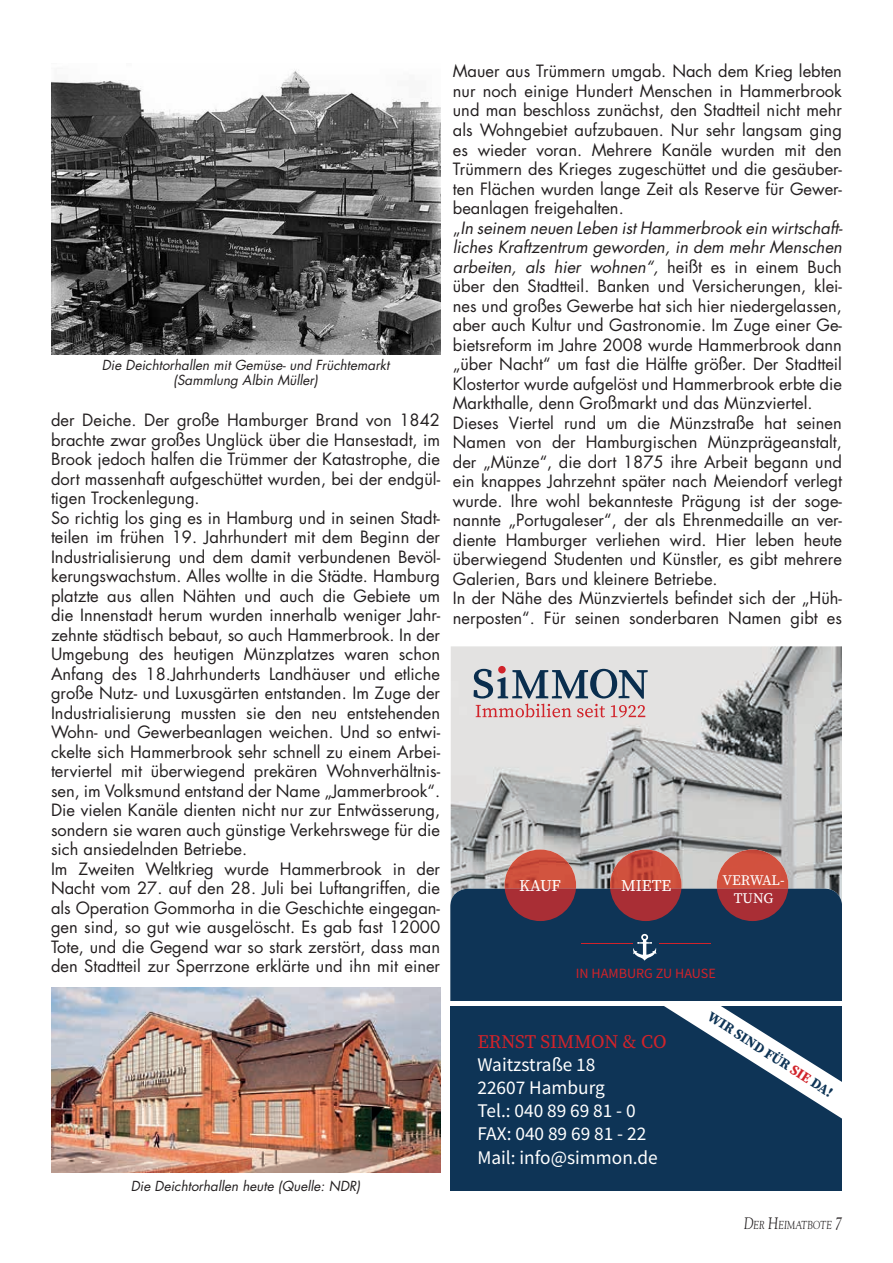
<style>
.page{position:relative;width:893px;height:1263px;background:#fff}
.page>*{position:absolute;margin:0;border:0;box-sizing:border-box;transform-origin:0 0}
.t1{font:19.35px/23.1px "Source Sans Pro";color:#fff}
.t2{font:19.2px "Source Serif Pro";letter-spacing:-.005em;color:#d1232a}
.t3{font:16.5px/19.5px "Futura Std";color:#231f20}
.t4{font:16.35px "Source Serif Pro";color:#fff}
.t5{font:14.55px/17.4px "Source Serif Pro";letter-spacing:-.01em;color:#fff;text-align:center}
.t6{font:14.1px "Source Sans Pro";color:#d1232a}
.t7{font:700 14.1px "Source Serif Pro";color:#0e3456}
.t8{font:italic 13.5px/15px "Futura Std";color:#231f20;text-align:center}
.t9{font:italic 11.55px "Goudy Std";color:#231f20;scale:.8 1}
.s1{font-style:italic}
.s2{color:#d1232a}
.s3{font-size:16.5px}
</style>
<div class="page">
<img style="left:451px;top:646px;width:391px;height:257px">
<div style="left:451px;top:1003px;width:391px;height:188px;background:#0e3456"></div>
<div style="left:451px;top:889px;width:391px;height:129px;background:#0e3456;border-radius:18px"></div>
<img style="left:504px;top:849px;width:72px;height:40px">
<svg style="left:505px;top:889px;width:71px;height:32px"></svg>
<img style="left:610px;top:849px;width:72px;height:40px">
<svg style="left:610px;top:889px;width:71px;height:32px"></svg>
<img style="left:717px;top:849px;width:71px;height:40px">
<svg style="left:717px;top:889px;width:71px;height:32px"></svg>
<svg style="left:633px;top:933px;width:23px;height:28px"></svg>
<hr style="left:659px;top:943px;width:51px;height:1px;background:#d1232a">
<hr style="left:581px;top:943px;width:51px;height:1px;background:#d1232a">
<svg style="left:498px;top:666px;width:8px;height:7px"></svg>
<svg style="left:474px;top:669px;width:174px;height:48px;background:#b0acb3"></svg>
<div style="left:451px;top:1001px;width:391px;height:5px;background:#fff"></div>
<svg style="left:664px;top:1006px;width:178px;height:113px"></svg>
<img style="left:51px;top:988px;width:389px;height:184px">
<img style="left:51px;top:70px;width:389px;height:284px">
<p class="t8" style="left:102px;top:358px;width:289px">Die Deichtorhallen mit Gemüse- und Früchtemarkt (Sammlung Albin Müller)</p>
<p class="t3" style="left:51px;top:410px;width:391px">der Deiche. Der große Hamburger Brand von 1842 brachte zwar großes Unglück über die Hansestadt, im Brook jedoch halfen die Trümmer der Katastrophe, die dort massenhaft aufgeschüttet wurden, bei der endgül&shy;tigen Trockenlegung.<br>So richtig los ging es in Hamburg und in seinen Stadt&shy;teilen im frühen 19. Jahrhundert mit dem Beginn der Industrialisierung und dem damit verbundenen Bevöl&shy;kerungswachstum. Alles wollte in die Städte. Hamburg platzte aus allen Nähten und auch die Gebiete um die Innenstadt herum wurden innerhalb weniger Jahr&shy;zehnte städtisch bebaut, so auch Hammerbrook. In der Umgebung des heutigen Münzplatzes waren schon Anfang des 18.Jahrhunderts Landhäuser und etliche große Nutz- und Luxusgärten entstanden. Im Zuge der Industrialisierung mussten sie den neu entstehenden Wohn- und Gewerbeanlagen weichen. Und so entwi&shy;ckelte sich Hammerbrook sehr schnell zu einem Arbei&shy;terviertel mit überwiegend prekären Wohnverhältnis&shy;sen, im Volksmund entstand der Name „Jammerbrook“.<br>Die vielen Kanäle dienten nicht nur zur Entwässerung, sondern sie waren auch günstige Verkehrswege für die sich ansiedelnden Betriebe.<br>Im Zweiten Weltkrieg wurde Hammerbrook in der Nacht vom 27. auf den 28. Juli bei Luftangriffen, die als Operation Gommorha in die Geschichte eingegan&shy;gen sind, so gut wie ausgelöscht. Es gab fast 12000<br>Tote, und die Gegend war so stark zerstört, dass man den Stadtteil zur Sperrzone erklärte und ihn mit einer</p>
<p class="t3" style="left:453px;top:62px;width:391px">Mauer aus Trümmern umgab. Nach dem Krieg lebten nur noch einige Hundert Menschen in Hammerbrook und man beschloss zunächst, den Stadtteil nicht mehr als Wohngebiet aufzubauen. Nur sehr langsam ging es wieder voran. Mehrere Kanäle wurden mit den Trümmern des Krieges zugeschüttet und die gesäuber&shy;ten Flächen wurden lange Zeit als Reserve für Gewer&shy;beanlagen freigehalten.<br>„<span class="s1">In seinem neuen Leben ist Hammerbrook ein wirtschaft&shy;liches Kraftzentrum geworden, in dem mehr Menschen arbeiten, als hier wohnen“,</span> heißt es in einem Buch über den Stadtteil. Banken und Versicherungen, klei&shy;nes und großes Gewerbe hat sich hier niedergelassen, aber auch Kultur und Gastronomie. Im Zuge einer Ge&shy;bietsreform im Jahre 2008 wurde Hammerbrook dann „über Nacht“ um fast die Hälfte größer. Der Stadtteil Klostertor wurde aufgelöst und Hammerbrook erbte die Markthalle, denn Großmarkt und das Münzviertel.<br>Dieses Viertel rund um die Münzstraße hat seinen Namen von der Hamburgischen Münzprägeanstalt, der „Münze“, die dort 1875 ihre Arbeit begann und ein knappes Jahrzehnt später nach Meiendorf verlegt wurde. Ihre wohl bekannteste Prägung ist der soge&shy;nannte „Portugaleser“, der als Ehrenmedaille an ver&shy;diente Hamburger verliehen wird. Hier leben heute überwiegend Studenten und Künstler, es gibt mehrere Galerien, Bars und kleinere Betriebe.<br>In der Nähe des Münzviertels befindet sich der „Hüh&shy;nerposten“. Für seinen sonderbaren Namen gibt es</p>
<p class="t4" style="left:519px;top:875px;width:43px">KAUF</p>
<p class="t4" style="left:621px;top:875px;width:52px">MIETE</p>
<p class="t5" style="left:722px;top:872px;width:64px">VERWAL-<br>TUNG</p>
<p class="t6" style="left:576px;top:964px;width:141px">IN HAMBURG ZU HAUSE</p>
<p class="t8" style="left:131px;top:1178px;width:231px">Die Deichtorhallen heute (Quelle: NDR)</p>
<p class="t2" style="left:477px;top:1028px;width:191px">ERNST SIMMON &amp; CO</p>
<p class="t1" style="left:477px;top:1053px;width:182px">Waitzstraße 18<br>22607 Hamburg<br>Tel.: 040 89 69 81 - 0<br>FAX: 040 89 69 81 - 22<br>Mail: info@simmon.de</p>
<p class="t7" style="left:714px;top:1006px;width:148px;rotate:33deg">WIR SIND FÜR <span class="s2">SIE</span> DA!</p>
<p class="t9" style="left:744px;top:1217px;width:124px"><span class="s3">D</span>ER <span class="s3">H</span>EIMATBOTE <span class="s3">7</span></p>
</div>
